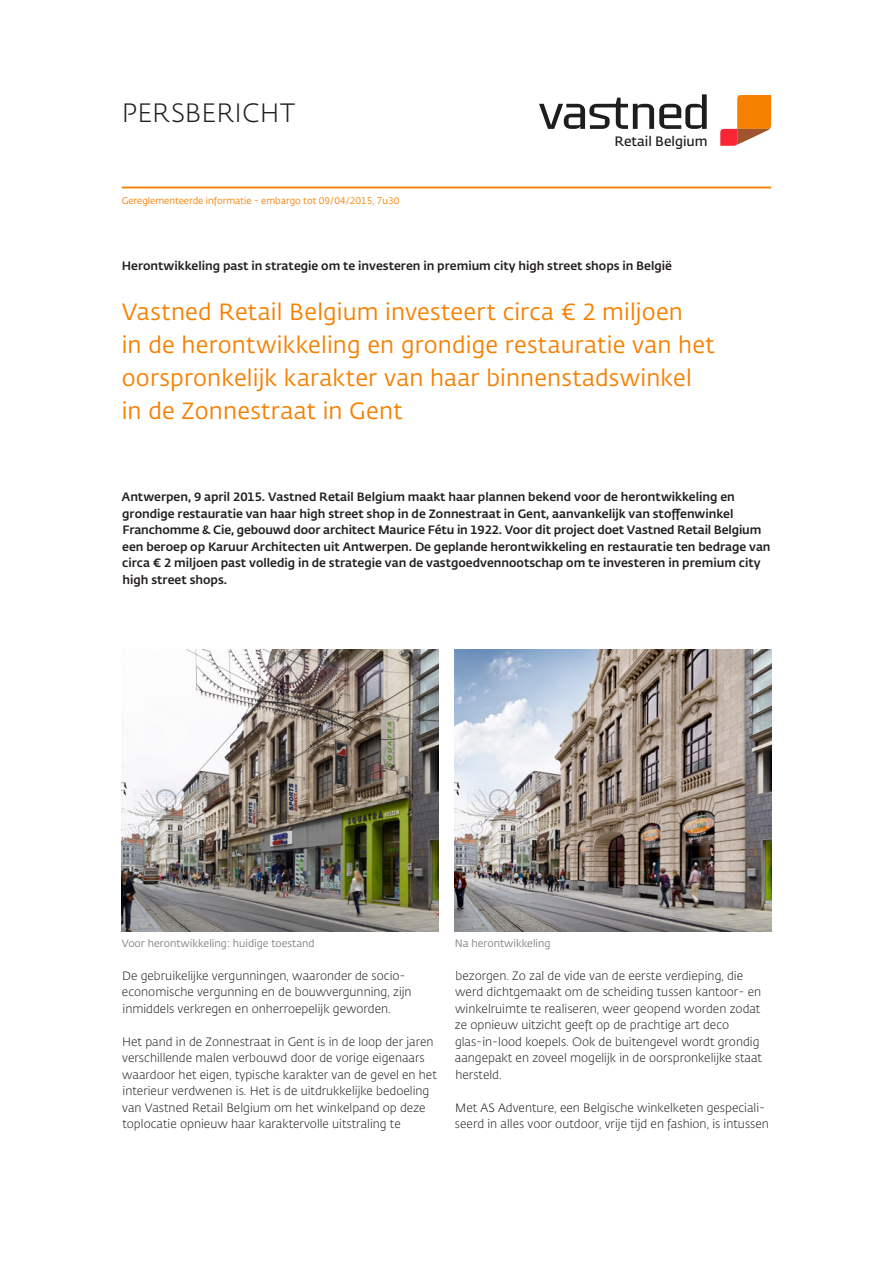
<style>
.page{position:relative;width:893px;height:1263px;background:#fff}
.page>*{position:absolute;margin:0;border:0;box-sizing:border-box;transform-origin:0 0}
.H_Hoofding{font:300 26.25px "Fedra Sans Std";letter-spacing:.005em;color:#231f20}
.T_titel_pb_PB{font:23.25px/33px "Fedra Sans Std";letter-spacing:.01em;color:#f68000}
.t1{font:600 13.5px "Fedra Sans Std";color:#1e1c1c}
.bodytekst{font:300 12px/16.5px "Fedra Sans Std";color:#231f20}
.bodytekst_-_2K{font:500 12px/16.5px "Fedra Sans Std";color:#231f20}
.voetnoot{font:10.5px "Fedra Sans Std";color:#808285}
.bodytekst-2{font:9.45px "Fedra Sans Std";color:#f68000}
</style>
<div class="page">
<hr style="left:122px;top:187px;width:649px;height:1px;background:#f68000">
<svg style="left:539px;top:94px;width:168px;height:35px"></svg>
<svg style="left:720px;top:95px;width:51px;height:51px"></svg>
<img style="left:122px;top:649px;width:316px;height:283px">
<img style="left:455px;top:649px;width:316px;height:283px">
<p class="H_Hoofding" style="left:122px;top:97px;width:175px">PERSBERICHT</p>
<p class="bodytekst-2" style="left:122px;top:195px;width:279px">Gereglementeerde informatie - embargo tot 09/04/2015, 7u30</p>
<p class="t1" style="left:614px;top:133px;width:95px">Retail Belgium</p>
<p class="bodytekst_-_2K" style="left:122px;top:258px;width:552px">Herontwikkeling past in strategie om te investeren in premium city high street shops in België</p>
<p class="T_titel_pb_PB" style="left:122px;top:295px;width:594px">Vastned Retail Belgium investeert circa € 2 miljoen<br>in de herontwikkeling en grondige restauratie van het oorspronkelijk karakter van haar binnenstadswinkel in de Zonnestraat in Gent</p>
<p class="bodytekst_-_2K" style="left:122px;top:489px;width:650px">Antwerpen, 9 april 2015. Vastned Retail Belgium maakt haar plannen bekend voor de herontwikkeling en grondige restauratie van haar high street shop in de Zonnestraat in Gent, aanvankelijk van stoffenwinkel Franchomme &amp; Cie, gebouwd door architect Maurice Fétu in 1922. Voor dit project doet Vastned Retail Belgium een beroep op Karuur Architecten uit Antwerpen. De geplande herontwikkeling en restauratie ten bedrage van circa € 2 miljoen past volledig in de strategie van de vastgoedvennootschap om te investeren in premium city high street shops.</p>
<p class="voetnoot" style="left:122px;top:936px;width:194px">Voor herontwikkeling: huidige toestand</p>
<p class="voetnoot" style="left:455px;top:936px;width:97px">Na herontwikkeling</p>
<p class="bodytekst" style="left:122px;top:967px;width:291px">De gebruikelijke vergunningen, waaronder de socio&shy;economische vergunning en de bouwvergunning, zijn inmiddels verkregen en onherroepelijk geworden.</p>
<p class="bodytekst" style="left:122px;top:1033px;width:316px">Het pand in de Zonnestraat in Gent is in de loop der jaren verschillende malen verbouwd door de vorige eigenaars waardoor het eigen, typische karakter van de gevel en het interieur verdwenen is. Het is de uitdrukkelijke bedoeling van Vastned Retail Belgium om het winkelpand op deze toplocatie opnieuw haar karaktervolle uitstraling te</p>
<p class="bodytekst" style="left:455px;top:967px;width:309px">bezorgen. Zo zal de vide van de eerste verdieping, die werd dichtgemaakt om de scheiding tussen kantoor- en winkelruimte te realiseren, weer geopend worden zodat ze opnieuw uitzicht geeft op de prachtige art deco glas-in-lood koepels. Ook de buitengevel wordt grondig aangepakt en zoveel mogelijk in de oorspronkelijke staat hersteld.</p>
<p class="bodytekst" style="left:455px;top:1099px;width:315px">Met AS Adventure, een Belgische winkelketen gespeciali&shy;seerd in alles voor outdoor, vrije tijd en fashion, is intussen</p>
</div>
